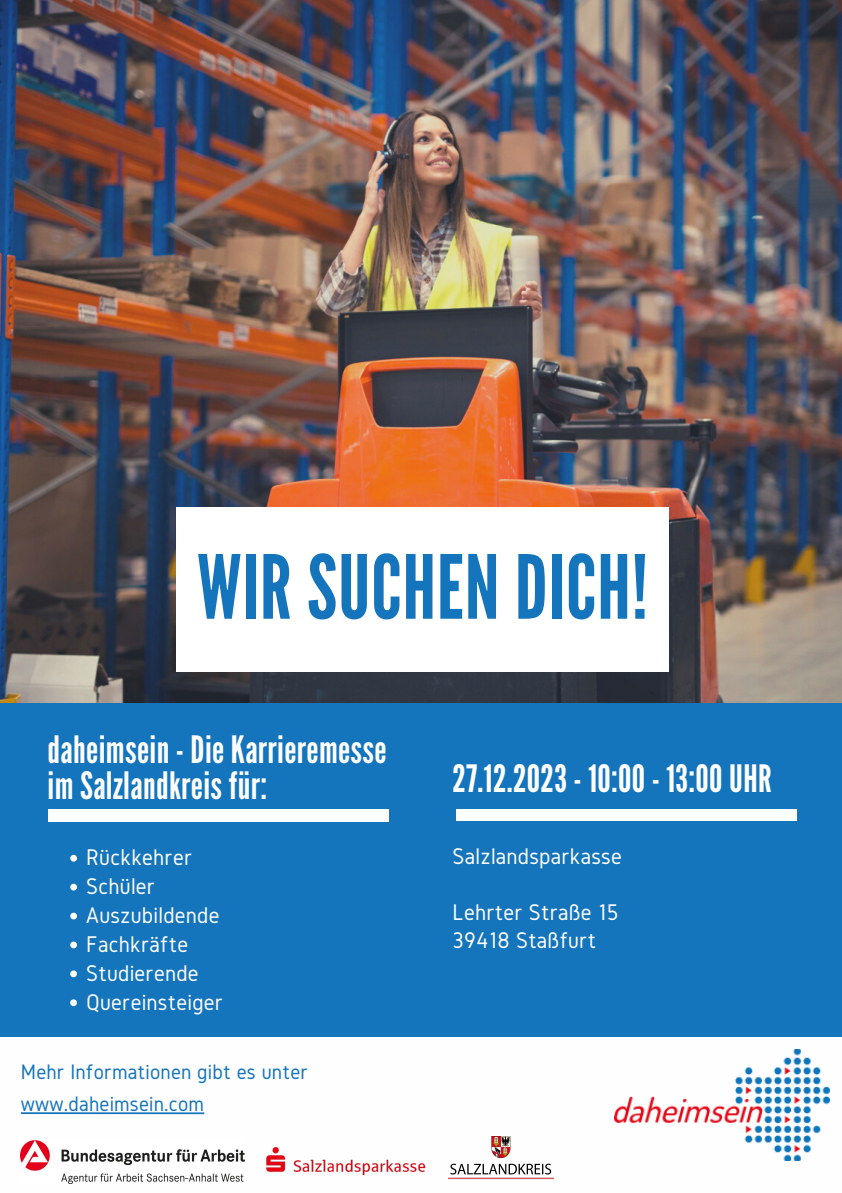
<style>
.page{position:relative;width:842px;height:1193px;background:#fff}
.page>*{position:absolute;margin:0;border:0;box-sizing:border-box;transform-origin:0 0}
.t1{font:88.05px "League Gothic";letter-spacing:.01em;color:#1475bc}
.t2{font:37.65px/36.9px "League Gothic";letter-spacing:.01em;color:#fffeff}
.t3{font:23.55px "Gidole";letter-spacing:.01em;color:#fffeff}
.t4{font:23.5px "Gidole";letter-spacing:.01em;color:#fffeff}
.t5{font:21.75px "Gidole";letter-spacing:.01em;color:#1475bc}
</style>
<div class="page">
<img style="left:0;top:0;width:842px;height:703px">
<div style="left:0;top:703px;width:842px;height:338px;background:#1475bc"></div>
<div style="left:176px;top:507px;width:493px;height:164px;background:#fff"></div>
<div style="left:0;top:1037px;width:842px;height:155px;background:#fffeff"></div>
<div style="left:48px;top:809px;width:341px;height:12px;background:#fffeff"></div>
<div style="left:456px;top:809px;width:341px;height:11px;background:#fffeff"></div>
<img style="left:614px;top:1049px;width:215px;height:111px">
<img style="left:266px;top:1147px;width:160px;height:28px">
<img style="left:449px;top:1136px;width:105px;height:42px">
<img style="left:21px;top:1140px;width:223px;height:43px">
<svg style="left:70px;top:854px;width:7px;height:7px"></svg>
<svg style="left:70px;top:883px;width:7px;height:7px"></svg>
<svg style="left:70px;top:912px;width:7px;height:7px"></svg>
<svg style="left:70px;top:941px;width:7px;height:7px"></svg>
<svg style="left:70px;top:970px;width:7px;height:7px"></svg>
<svg style="left:70px;top:999px;width:7px;height:6px"></svg>
<hr style="left:21px;top:1111px;width:183px;height:2px;background:#1475bc">
<p class="t1" style="left:197px;top:536px;width:453px">WIR SUCHEN DICH!</p>
<p class="t2" style="left:48px;top:731px;width:341px">daheimsein - Die Karrieremesse im Salzlandkreis für:</p>
<p class="t3" style="left:86px;top:844px;width:107px">Rückkehrer</p>
<p class="t3" style="left:86px;top:872px;width:70px">Schüler</p>
<p class="t3" style="left:86px;top:901px;width:135px">Auszubildende</p>
<p class="t3" style="left:86px;top:930px;width:103px">Fachkräfte</p>
<p class="t3" style="left:86px;top:959px;width:114px">Studierende</p>
<p class="t3" style="left:86px;top:988px;width:138px">Quereinsteiger</p>
<p class="t5" style="left:21px;top:1059px;width:289px">Mehr Informationen gibt es unter</p>
<p class="t5" style="left:21px;top:1091px;width:185px">www.daheimsein.com</p>
<p class="t2" style="left:453px;top:760px;width:320px">27.12.2023 - 10:00 - 13:00 UHR</p>
<p class="t4" style="left:453px;top:842px;width:171px">Salzlandsparkasse</p>
<p class="t4" style="left:453px;top:898px;width:167px">Lehrter Straße 15</p>
<p class="t4" style="left:453px;top:926px;width:145px">39418 Staßfurt</p>
</div>
